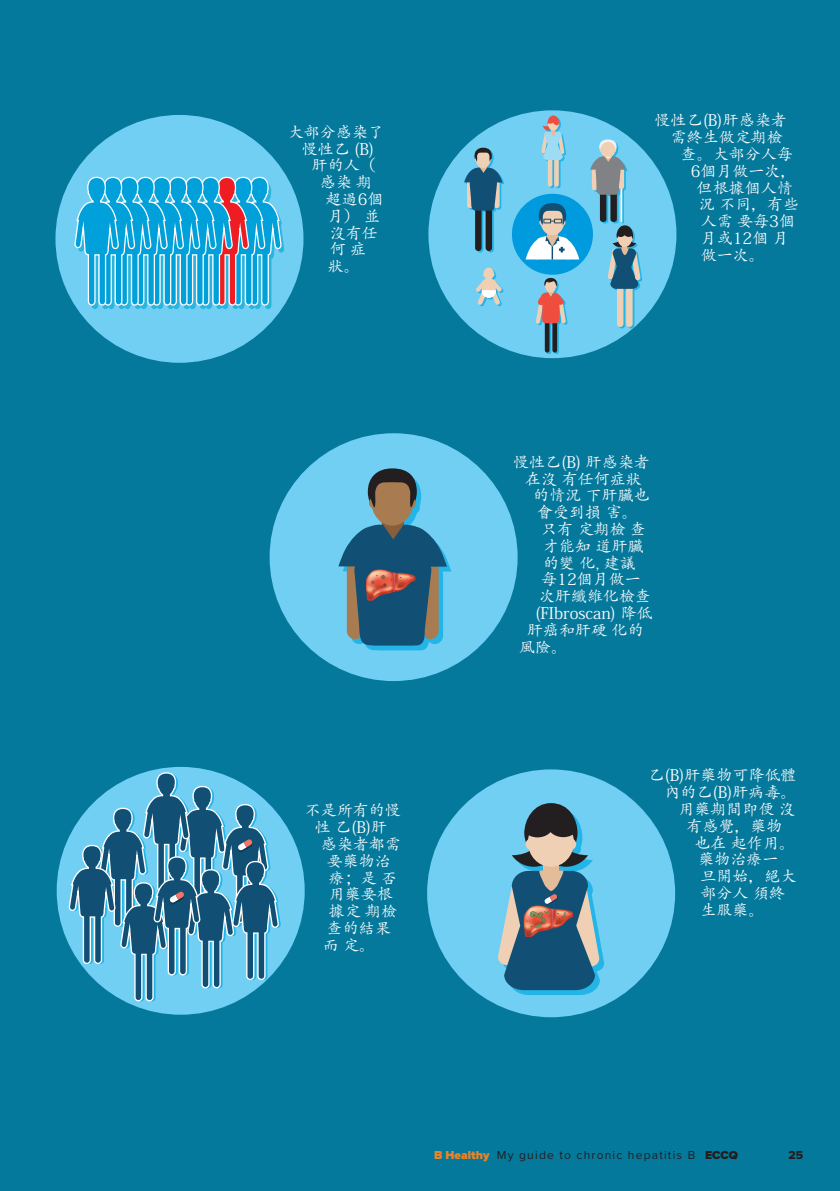
<style>
.page{position:relative;width:840px;height:1191px;background:#fff}
.page>*{position:absolute;margin:0;border:0;box-sizing:border-box;transform-origin:0 0}
.t1{font:16px "Adobe Kaiti Std";color:#fff}
.t2{font:12px "Proxima Nova";letter-spacing:.1em;color:#231f20}
.t3{font:12px "Proxima Nova Extrabld";color:#231f20}
.s1{font-weight:900;color:#ef8322}
.s2{font-weight:900}
</style>
<div class="page">
<div style="left:0;top:0;width:839px;height:1191px;background:#05799c"></div>
<div style="left:269px;top:433px;width:248px;height:248px;background:#70cff3;border-radius:50%"></div>
<div style="left:367px;top:468px;width:49px;height:50px;background:#231f20;border-radius:50%"></div>
<svg style="left:338px;top:472px;width:113px;height:178px"></svg>
<div style="left:55px;top:115px;width:248px;height:248px;background:#70cff3;border-radius:50%"></div>
<svg style="left:73px;top:176px;width:211px;height:133px;background:#4ab0d9"></svg>
<div style="left:428px;top:110px;width:248px;height:248px;background:#70cff3;border-radius:50%"></div>
<div style="left:511px;top:194px;width:81px;height:81px;background:#009bde;border-radius:50%"></div>
<div style="left:547px;top:232px;width:10px;height:9px;background:#e4bc99"></div>
<div style="left:538px;top:203px;width:28px;height:28px;background:#115074;border-radius:50%"></div>
<div style="left:540px;top:207px;width:24px;height:28px;background:#f0d0b4;border-radius:50%"></div>
<svg style="left:539px;top:205px;width:26px;height:21px"></svg>
<svg style="left:525px;top:236px;width:54px;height:23px"></svg>
<svg style="left:535px;top:279px;width:32px;height:75px"></svg>
<svg style="left:464px;top:149px;width:40px;height:103px"></svg>
<svg style="left:476px;top:269px;width:27px;height:38px"></svg>
<svg style="left:541px;top:117px;width:25px;height:71px"></svg>
<div style="left:599px;top:139px;width:17px;height:16px;background:#f2f3f4;border-radius:50%"></div>
<svg style="left:590px;top:141px;width:52px;height:187px"></svg>
<div style="left:57px;top:767px;width:247px;height:247px;background:#70cff3;border-radius:50%"></div>
<svg style="left:68px;top:771px;width:211px;height:231px"></svg>
<div style="left:427px;top:769px;width:247px;height:248px;background:#70cff3;border-radius:50%"></div>
<div style="left:524px;top:803px;width:53px;height:56px;background:#231f20;border-radius:26px"></div>
<svg style="left:498px;top:808px;width:106px;height:187px"></svg>
<p class="t1" style="left:287px;top:122px;width:97px">大部分感染了</p>
<p class="t1" style="left:301px;top:139px;width:74px">慢性乙 (B)</p>
<p class="t1" style="left:311px;top:155px;width:65px">肝的人（</p>
<p class="t1" style="left:319px;top:172px;width:54px">感染 期</p>
<p class="t1" style="left:325px;top:189px;width:59px">超過6個</p>
<p class="t1" style="left:327px;top:206px;width:54px">月） 並</p>
<p class="t1" style="left:329px;top:223px;width:49px">沒有任</p>
<p class="t1" style="left:329px;top:239px;width:38px">何 症</p>
<p class="t1" style="left:327px;top:256px;width:33px">狀。</p>
<p class="t1" style="left:304px;top:800px;width:97px">不是所有的慢</p>
<p class="t1" style="left:314px;top:817px;width:74px">性 乙(B)肝</p>
<p class="t1" style="left:320px;top:834px;width:81px">感染者都需</p>
<p class="t1" style="left:326px;top:851px;width:65px">要藥物治</p>
<p class="t1" style="left:328px;top:867px;width:70px">療；是 否</p>
<p class="t1" style="left:328px;top:884px;width:65px">用藥要根</p>
<p class="t1" style="left:328px;top:901px;width:70px">據定 期檢</p>
<p class="t1" style="left:326px;top:918px;width:65px">查的結果</p>
<p class="t1" style="left:322px;top:935px;width:54px">而 定。</p>
<p class="t1" style="left:654px;top:111px;width:133px">慢性乙(B)肝感染者</p>
<p class="t1" style="left:670px;top:127px;width:113px">需終生做定期檢</p>
<p class="t1" style="left:680px;top:144px;width:113px">查。大部分人每</p>
<p class="t1" style="left:690px;top:161px;width:107px">6個月做一次，</p>
<p class="t1" style="left:696px;top:178px;width:97px">但根據個人情</p>
<p class="t1" style="left:698px;top:195px;width:102px">況 不同，有些</p>
<p class="t1" style="left:700px;top:211px;width:96px">人需 要每3個</p>
<p class="t1" style="left:700px;top:228px;width:90px">月或12個 月</p>
<p class="t1" style="left:700px;top:245px;width:65px">做一次。</p>
<p class="t1" style="left:513px;top:452px;width:138px">慢性乙(B) 肝感染者</p>
<p class="t1" style="left:525px;top:469px;width:118px">在沒 有任何症狀</p>
<p class="t1" style="left:533px;top:485px;width:118px">的情況 下肝臟也</p>
<p class="t1" style="left:537px;top:502px;width:102px">會受到損 害。</p>
<p class="t1" style="left:541px;top:519px;width:106px">只有 定期檢 查</p>
<p class="t1" style="left:543px;top:536px;width:102px">才能知 道肝臟</p>
<p class="t1" style="left:543px;top:553px;width:94px">的變 化, 建議</p>
<p class="t1" style="left:541px;top:569px;width:101px">每12個月做一</p>
<p class="t1" style="left:539px;top:586px;width:113px">次肝纖維化檢查</p>
<p class="t1" style="left:535px;top:603px;width:119px">(FIbroscan) 降低</p>
<p class="t1" style="left:527px;top:620px;width:118px">肝癌和肝硬 化的</p>
<p class="t1" style="left:519px;top:637px;width:49px">風險。</p>
<p class="t1" style="left:648px;top:765px;width:149px">乙(B)肝藥物可降低體</p>
<p class="t1" style="left:664px;top:782px;width:133px">內的乙(B)肝病毒。</p>
<p class="t1" style="left:678px;top:799px;width:118px">用藥期間即便 沒</p>
<p class="t1" style="left:686px;top:816px;width:97px">有感覺，藥物</p>
<p class="t1" style="left:694px;top:832px;width:102px">也在 起作用。</p>
<p class="t1" style="left:698px;top:849px;width:81px">藥物治療一</p>
<p class="t1" style="left:700px;top:866px;width:97px">旦開始，絕大</p>
<p class="t1" style="left:700px;top:883px;width:86px">部分人 須終</p>
<p class="t1" style="left:700px;top:900px;width:65px">生服藥。</p>
<p class="t2" style="left:434px;top:1146px;width:305px"><span class="s1">B Healthy</span> My guide to chronic hepatitis B <span class="s2">ECCQ</span></p>
<p class="t3" style="left:788px;top:1146px;width:16px">25</p>
</div>
